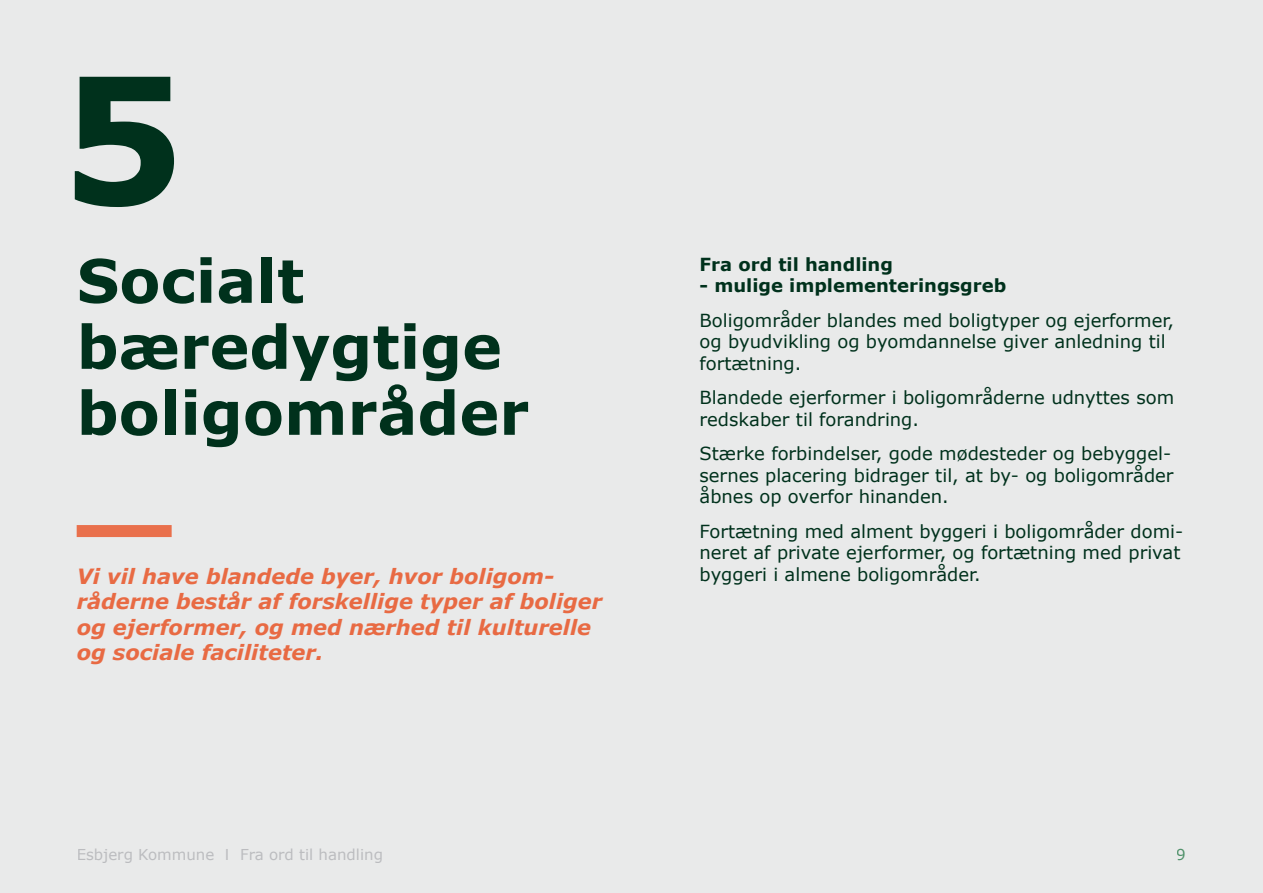
<style>
.page{position:relative;width:1263px;height:893px;background:#e9eaea}
.page>*{position:absolute;margin:0;border:0;box-sizing:border-box;transform-origin:0 0}
.t1{font:700 175.5px "Verdana";color:#00311c}
.t2{font:700 60px/66px "Verdana";color:#00311c}
.t3{font:italic 700 21px/25.5px "Verdana";color:#e86a43}
.t4{font:18px/21.6px "Verdana";color:#00311c}
.t5{font:700 18px "Verdana";color:#00311c}
.t6{font:15px "Verdana";color:#a8a9ad}
.t7{font:15px "Verdana";color:#0c6a32}
</style>
<div class="page">
<div style="left:77px;top:525px;width:95px;height:12px;background:#e9704c"></div>
<p class="t1" style="left:61px;top:16px;width:126px">5</p>
<p class="t2" style="left:77px;top:247px;width:454px">Socialt bæredygtige boligområder</p>
<p class="t3" style="left:77px;top:563px;width:527px">Vi vil have blandede byer, hvor boligom&shy;råderne består af forskellige typer af boliger og ejerformer, og med nærhed til kulturelle og sociale faciliteter.</p>
<p class="t5" style="left:699px;top:251px;width:195px">Fra ord til handling</p>
<p class="t5" style="left:699px;top:273px;width:308px">- mulige implementeringsgreb</p>
<p class="t4" style="left:699px;top:309px;width:476px">Boligområder blandes med boligtyper og ejerformer, og byudvikling og byomdannelse giver anledning til fortætning.</p>
<p class="t4" style="left:699px;top:387px;width:476px">Blandede ejerformer i boligområderne udnyttes som redskaber til forandring.</p>
<p class="t4" style="left:699px;top:443px;width:476px">Stærke forbindelser, gode mødesteder og bebyggel&shy;sernes placering bidrager til, at by- og boligområder åbnes op overfor hinanden.</p>
<p class="t4" style="left:699px;top:520px;width:485px">Fortætning med alment byggeri i boligområder domi&shy;neret af private ejerformer, og fortætning med privat byggeri i almene boligområder.</p>
<p class="t6" style="left:77px;top:844px;width:308px">Esbjerg Kommune I Fra ord til handling</p>
<p class="t7" style="left:1177px;top:844px;width:11px">9</p>
</div>
